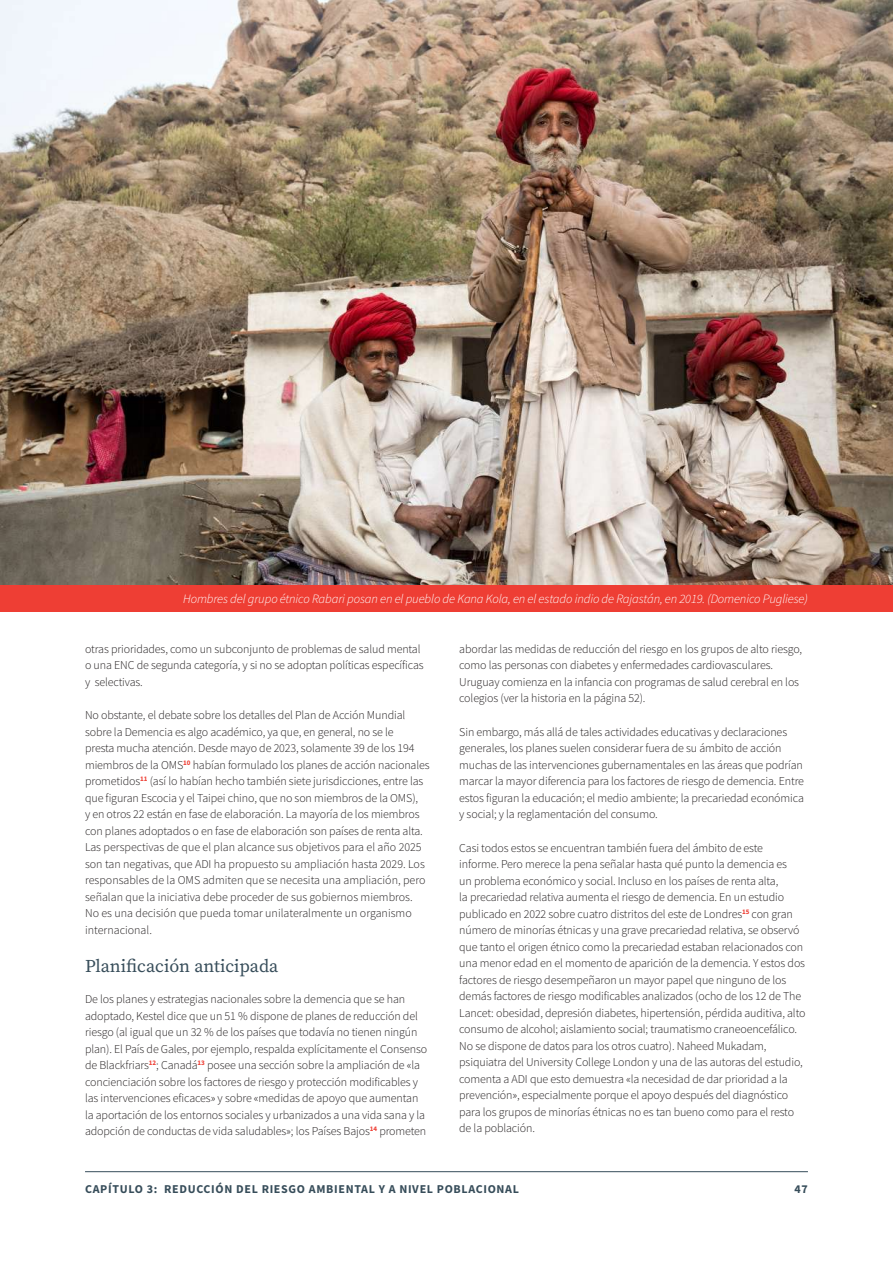
<style>
.page{position:relative;width:893px;height:1263px;background:#fff}
.page>*{position:absolute;margin:0;border:0;box-sizing:border-box;transform-origin:0 0}
.t1{font:18px "Source Serif Pro";color:#374d5a}
.t2{font:italic 300 12.75px "Source Sans Pro";letter-spacing:-.01em;color:#fff}
.t3{font:300 12px/16.5px "Source Sans Pro";letter-spacing:-.01em;color:#231f20}
.t4{font:700 12px "Source Sans Pro";letter-spacing:.055em;color:#374d5a}
</style>
<div class="page">
<hr style="left:85px;top:1171px;width:723px;height:1px;background:#374d5a">
<img style="left:0;top:0;width:893px;height:584px">
<div style="left:0;top:585px;width:893px;height:27px;background:#ee3e34"></div>
<p class="t2" style="left:183px;top:591px;width:626px">Hombres del grupo étnico Rabari posan en el pueblo de Kana Kola, en el estado indio de Rajastán, en 2019. (Domenico Pugliese)</p>
<p class="t3" style="left:85px;top:640px;width:340px">otras prioridades, como un subconjunto de problemas de salud mental o una ENC de segunda categoría, y si no se adoptan políticas específicas y selectivas.</p>
<p class="t3" style="left:85px;top:707px;width:346px">No obstante, el debate sobre los detalles del Plan de Acción Mundial sobre la Demencia es algo académico, ya que, en general, no se le<br>presta mucha atención. Desde mayo de 2023, solamente 39 de los 194 miembros de la OMS<sup>10</sup> habían formulado los planes de acción nacionales prometidos<sup>11</sup> (así lo habían hecho también siete jurisdicciones, entre las que figuran Escocia y el Taipei chino, que no son miembros de la OMS),<br>y en otros 22 están en fase de elaboración. La mayoría de los miembros con planes adoptados o en fase de elaboración son países de renta alta.<br>Las perspectivas de que el plan alcance sus objetivos para el año 2025 son tan negativas, que ADI ha propuesto su ampliación hasta 2029. Los responsables de la OMS admiten que se necesita una ampliación, pero señalan que la iniciativa debe proceder de sus gobiernos miembros.<br>No es una decisión que pueda tomar unilateralmente un organismo internacional.</p>
<h1 class="t1" style="left:85px;top:954px;width:195px">Planificación anticipada</h1>
<p class="t3" style="left:85px;top:991px;width:344px">De los planes y estrategias nacionales sobre la demencia que se han adoptado, Kestel dice que un 51 % dispone de planes de reducción del riesgo (al igual que un 32 % de los países que todavía no tienen ningún plan). El País de Gales, por ejemplo, respalda explícitamente el Consenso de Blackfriars<sup>12</sup>; Canadá<sup>13</sup> posee una sección sobre la ampliación de «la concienciación sobre los factores de riesgo y protección modificables y las intervenciones eficaces» y sobre «medidas de apoyo que aumentan la aportación de los entornos sociales y urbanizados a una vida sana y la adopción de conductas de vida saludables»; los Países Bajos<sup>14</sup> prometen</p>
<p class="t3" style="left:459px;top:640px;width:344px">abordar las medidas de reducción del riesgo en los grupos de alto riesgo, como las personas con diabetes y enfermedades cardiovasculares.<br>Uruguay comienza en la infancia con programas de salud cerebral en los colegios (ver la historia en la página 52).</p>
<p class="t3" style="left:459px;top:723px;width:346px">Sin embargo, más allá de tales actividades educativas y declaraciones generales, los planes suelen considerar fuera de su ámbito de acción muchas de las intervenciones gubernamentales en las áreas que podrían marcar la mayor diferencia para los factores de riesgo de demencia. Entre estos figuran la educación; el medio ambiente; la precariedad económica y social; y la reglamentación del consumo.</p>
<p class="t3" style="left:459px;top:839px;width:348px">Casi todos estos se encuentran también fuera del ámbito de este informe. Pero merece la pena señalar hasta qué punto la demencia es<br>un problema económico y social. Incluso en los países de renta alta,<br>la precariedad relativa aumenta el riesgo de demencia. En un estudio publicado en 2022 sobre cuatro distritos del este de Londres<sup>15</sup> con gran número de minorías étnicas y una grave precariedad relativa, se observó que tanto el origen étnico como la precariedad estaban relacionados con una menor edad en el momento de aparición de la demencia. Y estos dos factores de riesgo desempeñaron un mayor papel que ninguno de los demás factores de riesgo modificables analizados (ocho de los 12 de The Lancet: obesidad, depresión diabetes, hipertensión, pérdida auditiva, alto consumo de alcohol; aislamiento social; traumatismo craneoencefálico.<br>No se dispone de datos para los otros cuatro). Naheed Mukadam, psiquiatra del University College London y una de las autoras del estudio, comenta a ADI que esto demuestra «la necesidad de dar prioridad a la prevención», especialmente porque el apoyo después del diagnóstico para los grupos de minorías étnicas no es tan bueno como para el resto de la población.</p>
<p class="t4" style="left:85px;top:1181px;width:36px">CAP ÍTULO</p>
<p class="t4" style="left:147px;top:1181px;width:34px">3: REDUCCI</p>
<p class="t4" style="left:216px;top:1181px;width:29px">ÓN DEL</p>
<p class="t4" style="left:262px;top:1181px;width:8px">RIES</p>
<p class="t4" style="left:289px;top:1181px;width:29px">GO AMBIENTAL</p>
<p class="t4" style="left:379px;top:1181px;width:67px">Y ANIVEL POBLACIONAL</p>
<p class="t4" style="left:795px;top:1181px;width:15px">47</p>
</div>
